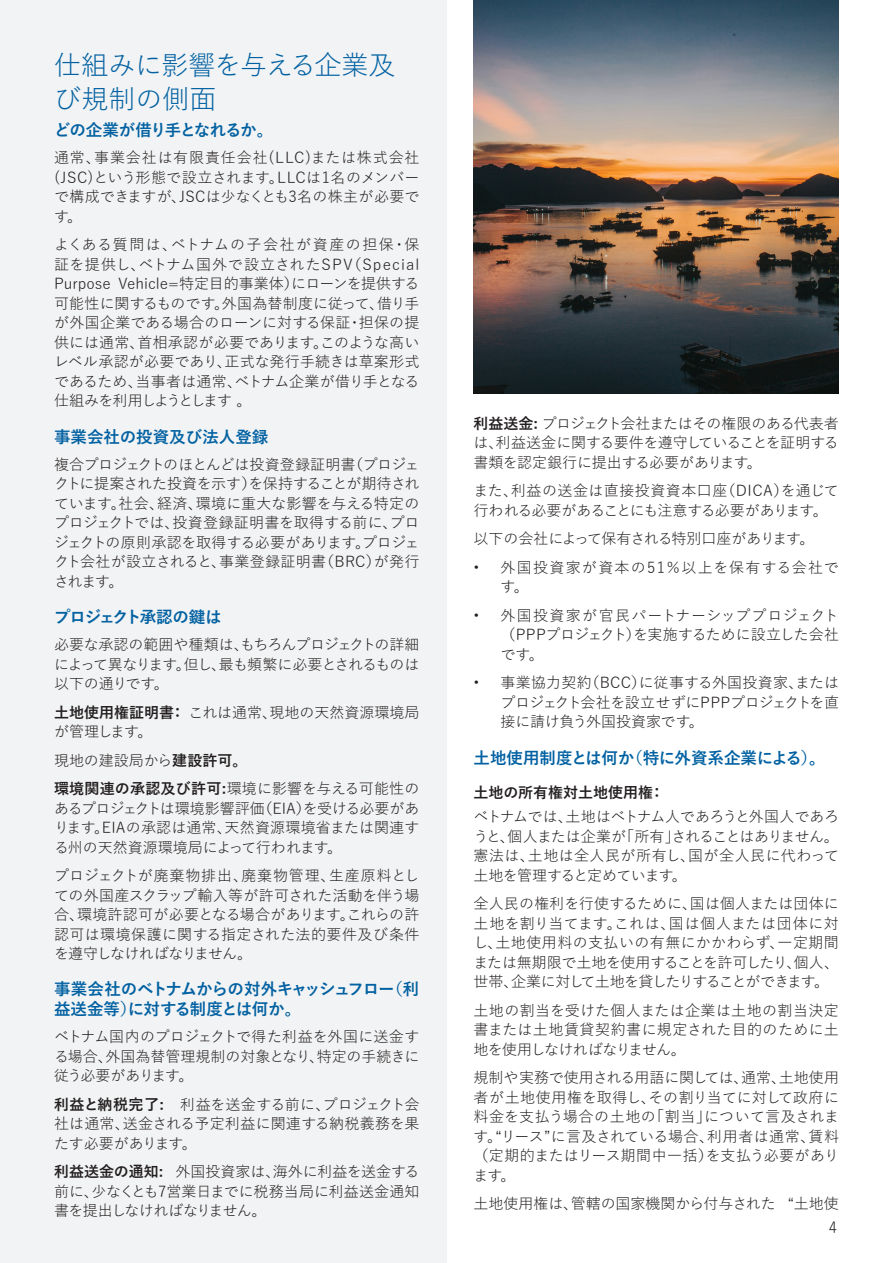
<style>
.page{position:relative;width:893px;height:1263px;background:#fff}
.page>*{position:absolute;margin:0;border:0;box-sizing:border-box;transform-origin:0 0}
.big_heading{font:27px/34.5px "Yu Gothic";letter-spacing:-.005em;color:#0161a2}
.t1{font:700 16.5px/19.8px "Yu Gothic";letter-spacing:-.045em;color:#0161a2}
.t2{font:700 16.5px "Yu Gothic";letter-spacing:-.02em;color:#0161a2}
.t3{font:700 16.5px "Yu Gothic";letter-spacing:-.065em;color:#0161a2}
.t4{font:700 16.5px "Yu Gothic";color:#0161a2}
.t5{font:700 16.5px "Yu Gothic";letter-spacing:-.07em;color:#0161a2}
.t6{font:15px/19.5px "Yu Gothic";letter-spacing:-.005em;color:#231f20;text-align:justify}
.t7{font:15px/19.5px "Yu Gothic";letter-spacing:.085em;color:#231f20}
.t8{font:15px "Yu Gothic";letter-spacing:-.025em;color:#231f20}
.heading_2{font:700 15px "Yu Gothic";color:#231f20}
.s1{font-weight:700}
</style>
<div class="page">
<div style="left:0;top:1px;width:446px;height:1262px;background:#f2f3f4"></div>
<img style="left:473px;top:0;width:366px;height:394px">
<p class="big_heading" style="left:54px;top:44px;width:343px">仕組みに影響を与える企業及び規制の側面</p>
<p class="t3" style="left:54px;top:121px;width:229px">どの企業が借り手となれるか。　</p>
<p class="t6" style="left:54px;top:146px;width:367px">通常、事業会社は有限責任会社(LLC)または株式会社(JSC)という形態で設立されます。LLCは1名のメンバーで構成できますが、JSCは少なくとも3名の株主が必要です。</p>
<p class="t6" style="left:54px;top:233px;width:367px">よくある質問は、ベトナムの子会社が資産の担保・保証を提供し、ベトナム国外で設立されたSPV（Special Purpose Vehicle=特定目的事業体）にローンを提供する可能性に関するものです。外国為替制度に従って、借り手が外国企業である場合のローンに対する保証・担保の提供には通常、首相承認が必要であります。このような高いレベル承認が必要であり、正式な発行手続きは草案形式であるため、当事者は通常、ベトナム企業が借り手となる仕組みを利用しようとします。</p>
<p class="t4" style="left:54px;top:427px;width:216px">事業会社の投資及び法人登録</p>
<p class="t6" style="left:54px;top:453px;width:367px">複合プロジェクトのほとんどは投資登録証明書（プロジェクトに提案された投資を示す）を保持することが期待されています。社会、経済、環境に重大な影響を与える特定のプロジェクトでは、投資登録証明書を取得する前に、プロジェクトの原則承認を取得する必要があります。プロジェクト会社が設立されると、事業登録証明書（BRC）が発行されます。</p>
<p class="t5" style="left:54px;top:608px;width:185px">プロジェクト承認の鍵は　</p>
<p class="t6" style="left:54px;top:633px;width:367px">必要な承認の範囲や種類は、もちろんプロジェクトの詳細によって異なります。但し、最も頻繁に必要とされるものは以下の通りです。</p>
<p class="t6" style="left:54px;top:700px;width:367px"><span class="s1">土地使用権証明書：</span> これは通常、現地の天然資源環境局が管理します。</p>
<p class="t6" style="left:54px;top:748px;width:195px">現地の建設局から<span class="s1">建設許可。</span></p>
<p class="t6" style="left:54px;top:777px;width:367px"><span class="s1">環境関連の承認及び許可:</span>環境に影響を与える可能性のあるプロジェクトは環境影響評価（EIA）を受ける必要があります。EIAの承認は通常、天然資源環境省または関連する州の天然資源環境局によって行われます。</p>
<p class="t6" style="left:54px;top:864px;width:367px">プロジェクトが廃棄物排出、廃棄物管理、生産原料としての外国産スクラップ輸入等が許可された活動を伴う場合、環境許認可が必要となる場合があります。これらの許認可は環境保護に関する指定された法的要件及び条件を遵守しなければなりません。</p>
<p class="t1" style="left:54px;top:980px;width:367px">事業会社のベトナムからの対外キャッシュフロー（利益送金等）に対する制度とは何か。</p>
<p class="t6" style="left:54px;top:1025px;width:367px">ベトナム国内のプロジェクトで得た利益を外国に送金する場合、外国為替管理規制の対象となり、特定の手続きに従う必要があります。</p>
<p class="t6" style="left:54px;top:1092px;width:367px"><span class="s1">利益と納税完了:　</span>利益を送金する前に、プロジェクト会社は通常、送金される予定利益に関連する納税義務を果たす必要があります。　</p>
<p class="t6" style="left:54px;top:1160px;width:367px"><span class="s1">利益送金の通知:</span> 外国投資家は、海外に利益を送金する前に、少なくとも7営業日までに税務当局に利益送金通知書を提出しなければなりません。</p>
<p class="t6" style="left:473px;top:412px;width:367px"><span class="s1">利益送金:</span> プロジェクト会社またはその権限のある代表者は、利益送金に関する要件を遵守していることを証明する書類を認定銀行に提出する必要があります。</p>
<p class="t6" style="left:473px;top:479px;width:367px">また、利益の送金は直接投資資本口座（DICA）を通じて行われる必要があることにも注意する必要があります。</p>
<p class="t8" style="left:473px;top:525px;width:343px">以下の会社によって保有される特別口座があります。</p>
<p class="t7" style="left:500px;top:556px;width:340px;text-indent:-27px">• 外国投資家が資本の51％以上を保有する会社です。</p>
<p class="t6" style="left:500px;top:604px;width:340px;text-indent:-27px">• 外国投資家が官民パートナーシッププロジェクト（PPPプロジェクト）を実施するために設立した会社です。</p>
<p class="t6" style="left:500px;top:671px;width:340px;text-indent:-27px">• 事業協力契約（BCC）に従事する外国投資家、またはプロジェクト会社を設立せずにPPPプロジェクトを直接に請け負う外国投資家です。</p>
<p class="t2" style="left:473px;top:748px;width:354px">土地使用制度とは何か（特に外資系企業による）。</p>
<p class="heading_2" style="left:473px;top:784px;width:192px">土地の所有権対土地使用権：</p>
<p class="t6" style="left:473px;top:805px;width:367px">ベトナムでは、土地はベトナム人であろうと外国人であろうと、個人または企業が「所有」されることはありません。憲法は、土地は全人民が所有し、国が全人民に代わって土地を管理すると定めています。</p>
<p class="t6" style="left:473px;top:892px;width:367px">全人民の権利を行使するために、国は個人または団体に土地を割り当てます。これは、国は個人または団体に対し、土地使用料の支払いの有無にかかわらず、一定期間または無期限で土地を使用することを許可したり、個人、世帯、企業に対して土地を貸したりすることができます。</p>
<p class="t6" style="left:473px;top:998px;width:367px">土地の割当を受けた個人または企業は土地の割当決定書または土地賃貸契約書に規定された目的のために土地を使用しなければなりません。</p>
<p class="t6" style="left:473px;top:1066px;width:367px">規制や実務で使用される用語に関しては、通常、土地使用者が土地使用権を取得し、その割り当てに対して政府に料金を支払う場合の土地の「割当」について言及されます。“リース”に言及されている場合、利用者は通常、賃料（定期的またはリース期間中一括）を支払う必要があります。</p>
<p class="t6" style="left:473px;top:1190px;width:367px;line-height:24.2px;text-align:right">土地使用権は、管轄の国家機関から付与された “土地使<br>4</p>
</div>
